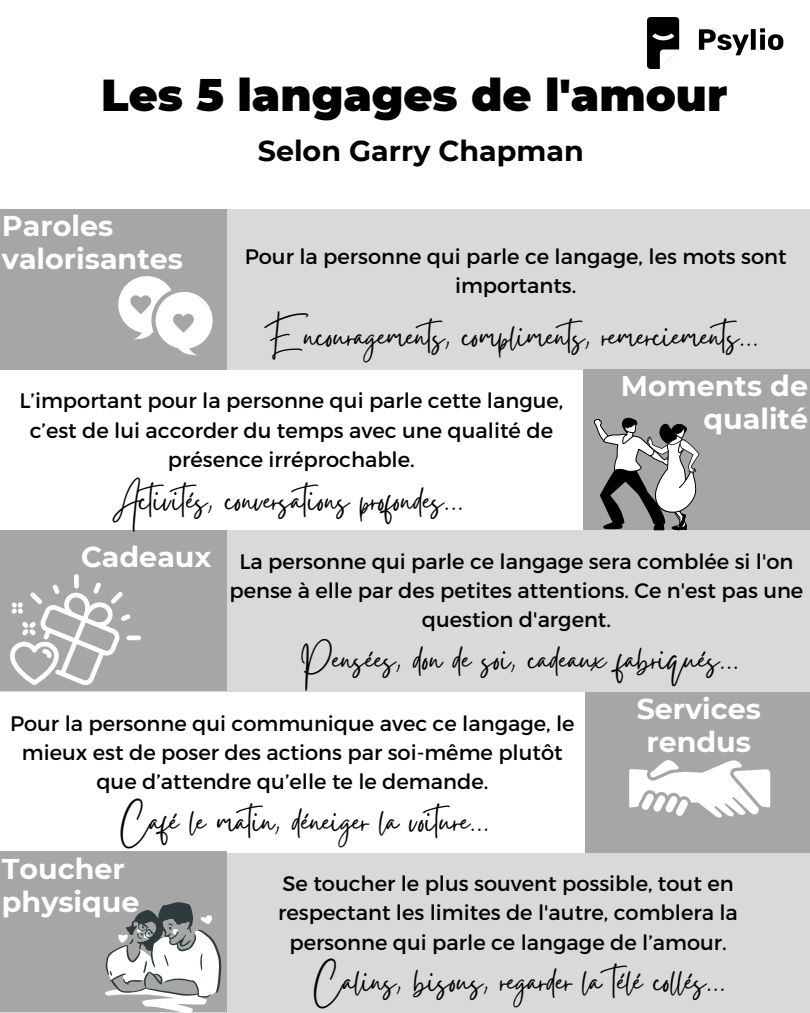
<style>
.page{position:relative;width:810px;height:1013px;background:#fff}
.page>*{position:absolute;margin:0;border:0;box-sizing:border-box;transform-origin:0 0}
.t1{font:900 44.6px "Montserrat";color:#000}
.t2{font:41.4px "Gistesy";color:#000}
.t3{font:700 28.6px/33px "Montserrat";color:#fff}
.t4{font:700 28.6px "Montserrat";color:#000}
.t5{font:21px/29.2px "Montserrat";color:#000;text-align:center}
</style>
<div class="page">
<div style="left:0;top:530px;width:810px;height:161px;background:#d9d9d9"></div>
<div style="left:0;top:852px;width:810px;height:160px;background:#d9d9d9"></div>
<div style="left:0;top:209px;width:810px;height:160px;background:#d9d9d9"></div>
<div style="left:0;top:209px;width:226px;height:160px;background:#a6a6a6"></div>
<div style="left:584px;top:369px;width:226px;height:161px;background:#a6a6a6"></div>
<div style="left:0;top:530px;width:226px;height:160px;background:#a6a6a6"></div>
<div style="left:586px;top:692px;width:224px;height:160px;background:#a6a6a6"></div>
<div style="left:0;top:851px;width:226px;height:161px;background:#a6a6a6"></div>
<svg style="left:118px;top:276px;width:95px;height:80px"></svg>
<svg style="left:594px;top:418px;width:106px;height:112px"></svg>
<svg style="left:105px;top:902px;width:116px;height:110px"></svg>
<svg style="left:10px;top:574px;width:131px;height:111px"></svg>
<svg style="left:629px;top:760px;width:141px;height:58px"></svg>
<img style="left:647px;top:17px;width:137px;height:51px">
<p class="t1" style="left:101px;top:67px;width:628px">Les 5 langages de l'amour</p>
<p class="t4" style="left:258px;top:133px;width:328px">Selon Garry Chapman</p>
<p class="t3" style="left:2px;top:209px;width:183px">Paroles valorisantes</p>
<p class="t5" style="left:245px;top:241px;width:543px">Pour la personne qui parle ce langage, les mots sont importants.</p>
<p class="t2" style="left:266px;top:307px;width:494px">Encouragements, compliments, remerciements...</p>
<p class="t3" style="left:621px;top:369px;width:189px;text-align:right">Moments de qualité</p>
<p class="t5" style="left:19px;top:385px;width:545px">L’important pour la personne qui parle cette langue, c’est de lui accorder du temps avec une qualité de présence irréprochable.</p>
<p class="t2" style="left:113px;top:472px;width:352px">Activités, conversations profondes...</p>
<p class="t5" style="left:230px;top:545px;width:575px">La personne qui parle ce langage sera comblée si l'on pense à elle par des petites attentions. Ce n'est pas une question d'argent.</p>
<p class="t2" style="left:300px;top:630px;width:441px">Pensées, don de soi, cadeaux fabriqués...</p>
<p class="t5" style="left:10px;top:707px;width:566px">Pour la personne qui communique avec ce langage, le mieux est de poser des actions par soi-même plutôt que d’attendre qu’elle te le demande.</p>
<p class="t2" style="left:121px;top:792px;width:370px">Café le matin, déneiger la voiture...</p>
<p class="t5" style="left:278px;top:867px;width:461px">Se toucher le plus souvent possible, tout en respectant les limites de l'autre, comblera la personne qui parle ce langage de l’amour.</p>
<p class="t2" style="left:315px;top:952px;width:413px">Calins, bisous, regarder la télé collés...</p>
<p class="t3" style="left:81px;top:540px;width:132px">Cadeaux</p>
<p class="t3" style="left:637px;top:692px;width:126px;text-align:center">Services rendus</p>
<p class="t3" style="left:2px;top:852px;width:139px">Toucher physique</p>
</div>
